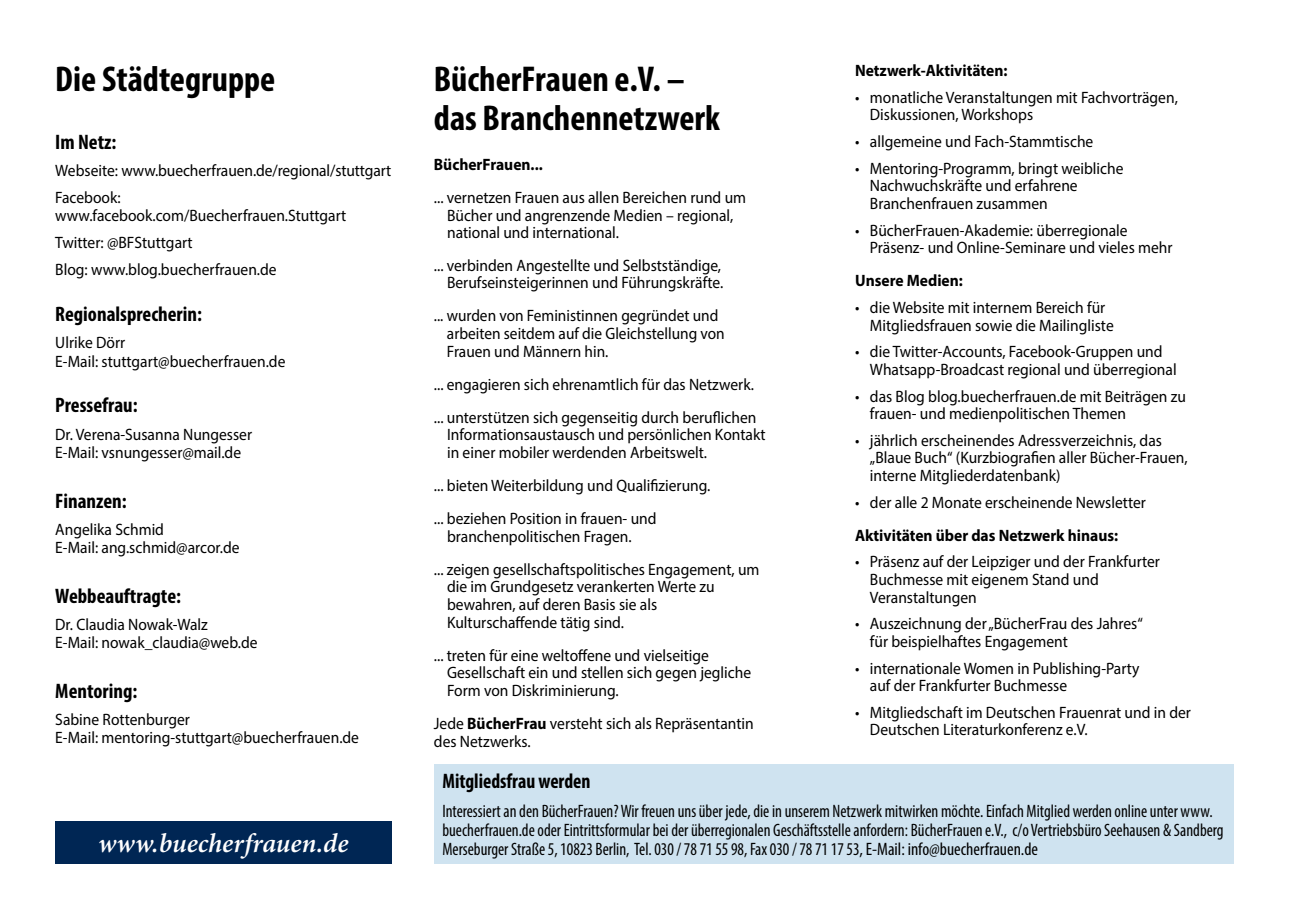
<style>
.page{position:relative;width:1289px;height:919px;background:#fff}
.page>*{position:absolute;margin:0;border:0;box-sizing:border-box;transform-origin:0 0}
.t1{font:700 condensed 36px/39px "Myriad Pro";color:#000}
.t2{font:italic 600 27px "Minion Pro";color:#fff}
.t3{font:700 condensed 21px "Myriad Pro";color:#000}
.t4{font:700 condensed 21px "Myriad Pro";color:#000;scale:.94 1}
.t5{font:condensed 18px/19px "Myriad Pro";color:#000;scale:.94 1}
.t6{font:16.5px/17.5px "Myriad Pro";color:#000;scale:.94 1}
.t7{font:16.5px/17.7px "Myriad Pro";color:#000;scale:.93 1}
.t8{font:700 16.5px "Myriad Pro";color:#000;scale:.94 1}
.s1{font-weight:700}
</style>
<div class="page">
<div style="left:434px;top:763px;width:799px;height:100px;background:#cfe3f0"></div>
<div style="left:55px;top:821px;width:336px;height:42px;background:#002654"></div>
<h1 class="t1" style="left:55px;top:59px;width:221px">Die Städtegruppe</h1>
<p class="t3" style="left:55px;top:129px;width:63px">Im Netz:</p>
<p class="t6" style="left:55px;top:157px;width:359px;line-height:26.8px">Webseite: www.buecherfrauen.de/regional/stuttgart<br>Facebook:</p>
<p class="t6" style="left:55px;top:202px;width:311px;line-height:26.8px">www.facebook.com/Buecherfrauen.Stuttgart<br>Twitter: @BFStuttgart<br>Blog: www.blog.buecherfrauen.de</p>
<p class="t3" style="left:55px;top:300px;width:148px">Regionalsprecherin:</p>
<p class="t6" style="left:55px;top:333px;width:246px;line-height:18.3px">Ulrike Dörr<br>E-Mail: stuttgart@buecherfrauen.de</p>
<p class="t3" style="left:55px;top:392px;width:84px">Pressefrau:</p>
<p class="t6" style="left:55px;top:424px;width:211px;line-height:18.5px">Dr. Verena-Susanna Nungesser<br>E-Mail: vsnungesser@mail.de</p>
<p class="t3" style="left:55px;top:487px;width:73px">Finanzen:</p>
<p class="t6" style="left:55px;top:519px;width:197px;line-height:18.5px">Angelika Schmid<br>E-Mail: ang.schmid@arcor.de</p>
<p class="t3" style="left:55px;top:582px;width:127px">Webbeauftragte:</p>
<p class="t6" style="left:55px;top:614px;width:217px;line-height:18.5px">Dr. Claudia Nowak-Walz<br>E-Mail: nowak_claudia@web.de</p>
<p class="t3" style="left:55px;top:678px;width:84px">Mentoring:</p>
<p class="t6" style="left:55px;top:710px;width:325px;line-height:18.5px">Sabine Rottenburger<br>E-Mail: mentoring-stuttgart@buecherfrauen.de</p>
<h2 class="t2" style="left:98px;top:824px;width:252px">www.buecherfrauen.de</h2>
<p class="t8" style="left:855px;top:60px;width:164px">Netzwerk-Aktivitäten:</p>
<p class="t6" style="left:870px;top:88px;width:329px;text-indent:-15px">• monatliche Veranstaltungen mit Fachvorträgen,<br>Diskussionen, Workshops</p>
<p class="t6" style="left:855px;top:132px;width:255px">• allgemeine und Fach-Stammtische</p>
<p class="t6" style="left:870px;top:159px;width:271px;text-indent:-15px">• Mentoring-Programm, bringt weibliche<br>Nachwuchskräfte und erfahrene<br>Branchenfrauen zusammen</p>
<p class="t6" style="left:870px;top:221px;width:323px;text-indent:-15px">• BücherFrauen-Akademie: überregionale<br>Präsenz- und Online-Seminare und vieles mehr</p>
<p class="t8" style="left:855px;top:270px;width:116px">Unsere Medien:</p>
<p class="t6" style="left:870px;top:298px;width:261px;text-indent:-15px">• die Website mit internem Bereich für<br>Mitgliedsfrauen sowie die Mailingliste</p>
<p class="t6" style="left:870px;top:342px;width:328px;text-indent:-15px">• die Twitter-Accounts, Facebook-Gruppen und<br>Whatsapp-Broadcast regional und überregional</p>
<p class="t6" style="left:870px;top:387px;width:337px;text-indent:-15px">• das Blog blog.buecherfrauen.de mit Beiträgen zu frauen- und medienpolitischen Themen</p>
<p class="t6" style="left:870px;top:431px;width:339px;text-indent:-15px">• jährlich erscheinendes Adressverzeichnis, das „Blaue Buch“ (Kurzbiografien aller Bücher-Frauen, interne Mitgliederdatenbank)</p>
<p class="t6" style="left:855px;top:493px;width:311px">• der alle 2 Monate erscheinende Newsletter</p>
<p class="t8" style="left:855px;top:524px;width:281px">Aktivitäten über das Netzwerk hinaus:</p>
<p class="t6" style="left:870px;top:552px;width:310px;text-indent:-15px">• Präsenz auf der Leipziger und der Frankfurter<br>Buchmesse mit eigenem Stand und<br>Veranstaltungen</p>
<p class="t6" style="left:870px;top:614px;width:292px;text-indent:-15px">• Auszeichnung der „BücherFrau des Jahres“ für beispielhaftes Engagement</p>
<p class="t6" style="left:870px;top:659px;width:288px;text-indent:-15px">• internationale Women in Publishing-Party auf der Frankfurter Buchmesse</p>
<p class="t6" style="left:870px;top:703px;width:343px;text-indent:-15px">• Mitgliedschaft im Deutschen Frauenrat und in der<br>Deutschen Literaturkonferenz e.V.</p>
<h1 class="t1" style="left:434px;top:59px;width:288px">BücherFrauen e.V. – das Branchennetzwerk</h1>
<p class="t8" style="left:434px;top:154px;width:117px">BücherFrauen...</p>
<p class="t6" style="left:447px;top:188px;width:320px;text-indent:-13px">... vernetzen Frauen aus allen Bereichen rund um<br>Bücher und angrenzende Medien – regional, national und international.</p>
<p class="t6" style="left:434px;top:256px;width:309px;text-align:right">... verbinden Angestellte und Selbstständige,<br>Berufseinsteigerinnen und Führungskräfte.</p>
<p class="t7" style="left:447px;top:307px;width:300px;text-indent:-13px">... wurden von Feministinnen gegründet und arbeiten seitdem auf die Gleichstellung von<br>Frauen und Männern hin.</p>
<p class="t6" style="left:434px;top:367px;width:344px;line-height:33px">... engagieren sich ehrenamtlich für das Netzwerk. ... unterstützen sich gegenseitig durch beruflichen</p>
<p class="t6" style="left:447px;top:426px;width:340px">Informationsaustausch und persönlichen Kontakt in einer mobiler werdenden Arbeitswelt.</p>
<p class="t6" style="left:434px;top:469px;width:296px;line-height:33px">... bieten Weiterbildung und Qualifizierung. ... beziehen Position in frauen- und</p>
<p class="t6" style="left:434px;top:519px;width:348px;line-height:33px;text-indent:13px">branchenpolitischen Fragen.<br>... zeigen gesellschaftspolitisches Engagement, um</p>
<p class="t6" style="left:447px;top:577px;width:286px">die im Grundgesetz verankerten Werte zu bewahren, auf deren Basis sie als<br>Kulturschaffende tätig sind.</p>
<p class="t6" style="left:447px;top:646px;width:325px;text-indent:-13px">... treten für eine weltoffene und vielseitige<br>Gesellschaft ein und stellen sich gegen jegliche<br>Form von Diskriminierung.</p>
<p class="t6" style="left:434px;top:714px;width:342px">Jede <span class="s1">BücherFrau</span> versteht sich als Repräsentantin des Netzwerks.</p>
<p class="t4" style="left:442px;top:768px;width:159px">Mitgliedsfrau werden</p>
<p class="t5" style="left:442px;top:800px;width:832px">Interessiert an den BücherFrauen? Wir freuen uns über jede, die in unserem Netzwerk mitwirken möchte. Einfach Mitglied werden online unter www. buecherfrauen.de oder Eintrittsformular bei der überregionalen Geschäftsstelle anfordern: BücherFrauen e.V., c/o Vertriebsbüro Seehausen &amp; Sandberg<br>Merseburger Straße 5, 10823 Berlin, Tel. 030 / 78 71 55 98, Fax 030 / 78 71 17 53, E-Mail: info@buecherfrauen.de</p>
</div>
